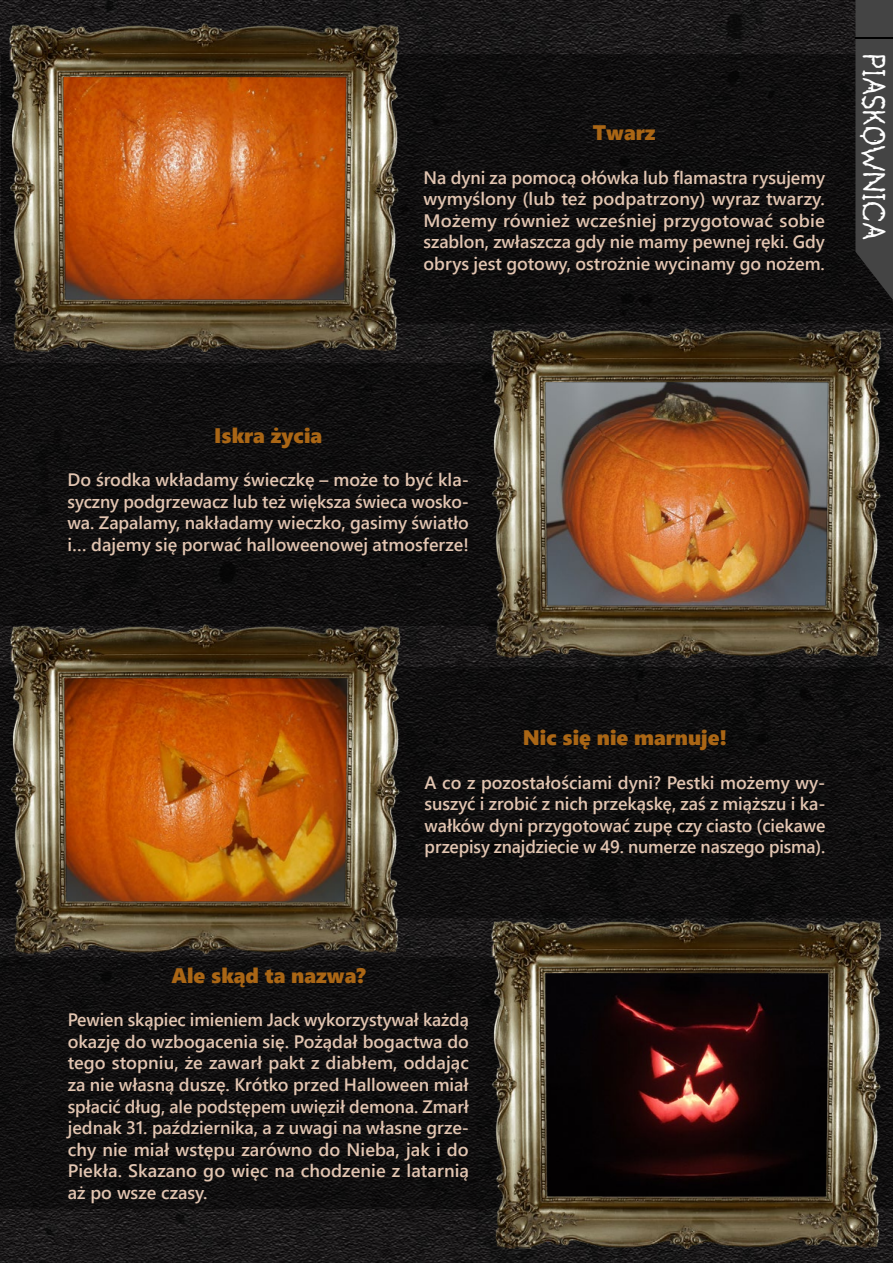
<style>
.page{position:relative;width:893px;height:1263px;background:#fff}
.page>*{position:absolute;margin:0;border:0;box-sizing:border-box;transform-origin:0 0}
.t1{font:30px "Bloodgutter 2000";color:#fff}
.t2{font:21px "Segoe UI Black";color:#aa6615}
.t3{font:600 18px/21.6px "Segoe UI";color:#e2c5b1;text-align:justify}
</style>
<div class="page">
<img style="left:0;top:0;width:893px;height:1263px">
<div style="left:1px;top:54px;width:891px;height:269px;background:#0f0e0f"></div>
<div style="left:0;top:363px;width:893px;height:263px;background:#0f0e0f"></div>
<div style="left:0;top:668px;width:893px;height:250px;background:#0f0e0e"></div>
<div style="left:0;top:957px;width:893px;height:252px;background:#100f0f"></div>
<img style="left:0;top:17px;width:410px;height:341px">
<img style="left:482px;top:323px;width:410px;height:341px">
<img style="left:1px;top:618px;width:410px;height:341px">
<img style="left:482px;top:913px;width:410px;height:341px">
<svg style="left:855px;top:0;width:38px;height:300px;background:#3e3e3e"></svg>
<hr style="left:855px;top:37px;width:38px;height:1px;background:#000">
<p class="t2" style="left:593px;top:118px;width:64px">Twarz</p>
<p class="t3" style="left:424px;top:165px;width:403px">Na dyni za pomocą ołówka lub flamastra rysujemy wymyślony (lub też podpatrzony) wyraz twarzy.<br>Możemy również wcześniej przygotować sobie szablon, zwłaszcza gdy nie mamy pewnej ręki. Gdy obrys jest gotowy, ostrożnie wycinamy go nożem.</p>
<h1 class="t1" style="left:893px;top:54px;width:188px;rotate:90deg">PIASKOWNICA</h1>
<p class="t2" style="left:214px;top:420px;width:110px">Iskra życia</p>
<p class="t3" style="left:68px;top:467px;width:403px">Do środka wkładamy świeczkę – może to być kla&shy;syczny podgrzewacz lub też większa świeca wosko&shy;wa. Zapalamy, nakładamy wieczko, gasimy światło i… dajemy się porwać halloweenowej atmosferze!</p>
<p class="t2" style="left:523px;top:723px;width:206px">Nic się nie marnuje!</p>
<p class="t3" style="left:425px;top:770px;width:402px">A co z pozostałościami dyni? Pestki możemy wy&shy;suszyć i zrobić z nich przekąskę, zaś z miąższu i ka&shy;wałków dyni przygotować zupę czy ciasto (ciekawe przepisy znajdziecie w 49. numerze naszego pisma).</p>
<p class="t2" style="left:171px;top:960px;width:195px">Ale skąd ta nazwa?</p>
<p class="t3" style="left:68px;top:1007px;width:403px">Pewien skąpiec imieniem Jack wykorzystywał każdą okazję do wzbogacenia się. Pożądał bogactwa do tego stopniu, że zawarł pakt z diabłem, oddając za nie własną duszę. Krótko przed Halloween miał spłacić dług, ale podstępem uwięził demona. Zmarł jednak 31. października, a z uwagi na własne grze&shy;chy nie miał wstępu zarówno do Nieba, jak i do Piekła. Skazano go więc na chodzenie z latarnią aż po wsze czasy.</p>
</div>
